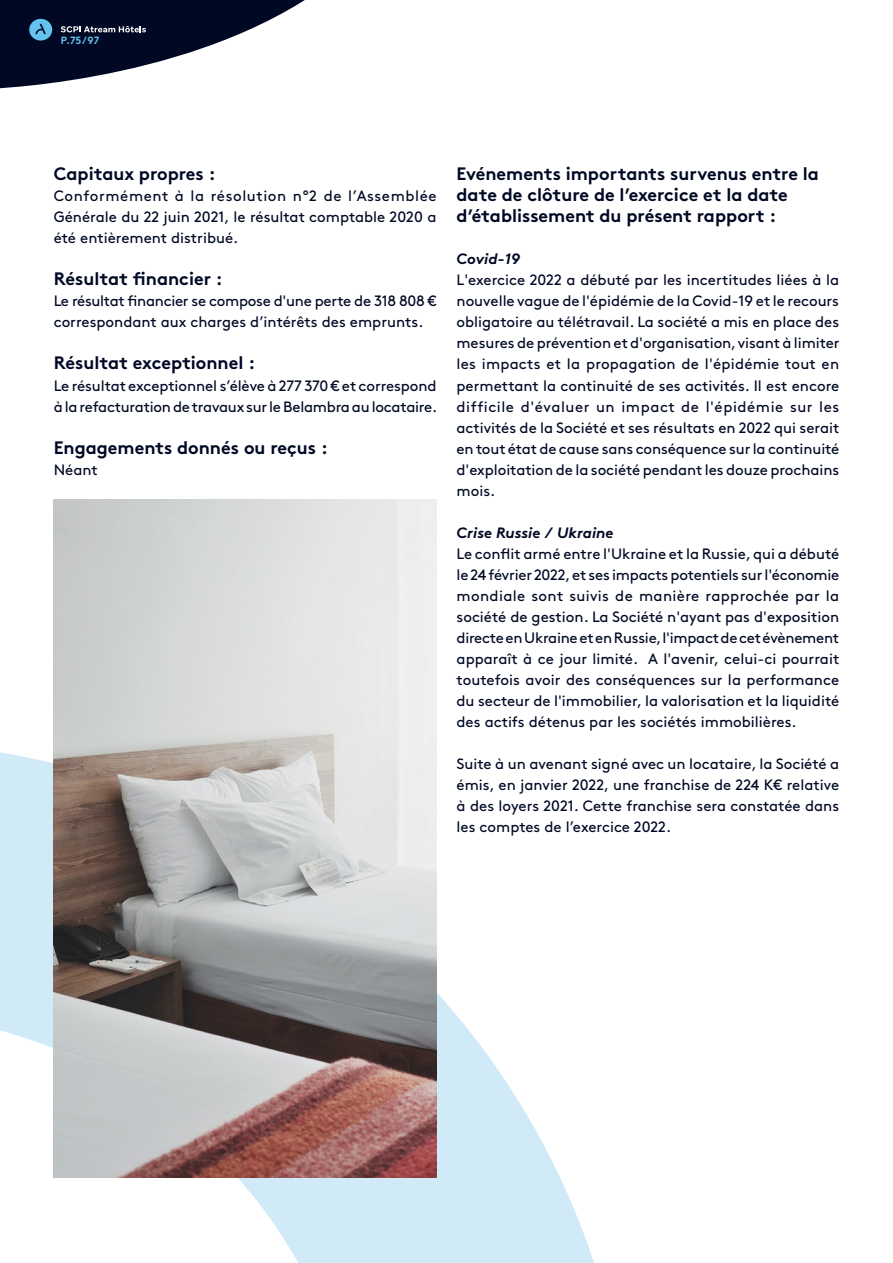
<style>
.page{position:relative;width:893px;height:1263px;background:#fff}
.page>*{position:absolute;margin:0;border:0;box-sizing:border-box;transform-origin:0 0}
.Texte_courant_noir{font:700 18px/21px "Brown";color:#010824}
.Texte_courant_noir-2{font:15px/21px "Brown";letter-spacing:-.005em;color:#010824;text-align:justify}
.Texte_courant_noir-3{font:italic 700 15px "Brown";color:#010824}
.t1{font:700 10.5px "Brown";color:#64c3ee}
</style>
<div class="page">
<hr style="left:892px;top:0;width:1px;height:1263px;background:#64c3ee">
<svg style="left:0;top:742px;width:594px;height:521px"></svg>
<svg style="left:0;top:0;width:305px;height:89px"></svg>
<img style="left:54px;top:500px;width:382px;height:678px">
<p class="t1" style="left:61px;top:32px;width:40px">P.75/97</p>
<p class="Texte_courant_noir" style="left:54px;top:162px;width:163px">Capitaux propres :</p>
<p class="Texte_courant_noir-2" style="left:54px;top:184px;width:384px">Conformément à la résolution n°2 de l’Assemblée Générale du 22 juin 2021, le résultat comptable 2020 a été entièrement distribué.</p>
<p class="Texte_courant_noir" style="left:54px;top:267px;width:170px">Résultat financier :</p>
<p class="Texte_courant_noir-2" style="left:54px;top:289px;width:384px">Le résultat financier se compose d'une perte de 318 808 € correspondant aux charges d’intérêts des emprunts.</p>
<p class="Texte_courant_noir" style="left:54px;top:351px;width:203px">Résultat exceptionnel :</p>
<p class="Texte_courant_noir-2" style="left:54px;top:373px;width:385px">Le résultat exceptionnel s’élève à 277 370 € et correspond à la refacturation de travaux sur le Belambra au locataire.</p>
<p class="Texte_courant_noir" style="left:54px;top:435px;width:276px">Engagements donnés ou reçus :</p>
<p class="Texte_courant_noir-2" style="left:54px;top:457px;width:46px">Néant</p>
<p class="Texte_courant_noir" style="left:457px;top:162px;width:364px">Evénements importants survenus entre la date de clôture de l’exercice et la date d’établissement du présent rapport :</p>
<p class="Texte_courant_noir-3" style="left:457px;top:247px;width:65px">Covid-19</p>
<p class="Texte_courant_noir-2" style="left:457px;top:268px;width:384px">L'exercice 2022 a débuté par les incertitudes liées à la nouvelle vague de l'épidémie de la Covid-19 et le recours obligatoire au télétravail. La société a mis en place des mesures de prévention et d'organisation, visant à limiter les impacts et la propagation de l'épidémie tout en permettant la continuité de ses activités. Il est encore difficile d'évaluer un impact de l'épidémie sur les activités de la Société et ses résultats en 2022 qui serait en tout état de cause sans conséquence sur la continuité d'exploitation de la société pendant les douze prochains mois.</p>
<p class="Texte_courant_noir-3" style="left:457px;top:520px;width:159px">Crise Russie / Ukraine</p>
<p class="Texte_courant_noir-2" style="left:457px;top:541px;width:384px">Le conflit armé entre l'Ukraine et la Russie, qui a débuté le 24 février 2022, et ses impacts potentiels sur l'économie mondiale sont suivis de manière rapprochée par la société de gestion. La Société n'ayant pas d'exposition directe en Ukraine et en Russie, l'impact de cet évènement apparaît à ce jour limité. A l'avenir, celui-ci pourrait toutefois avoir des conséquences sur la performance du secteur de l'immobilier, la valorisation et la liquidité des actifs détenus par les sociétés immobilières.</p>
<p class="Texte_courant_noir-2" style="left:457px;top:751px;width:384px">Suite à un avenant signé avec un locataire, la Société a émis, en janvier 2022, une franchise de 224 K€ relative à des loyers 2021. Cette franchise sera constatée dans les comptes de l’exercice 2022.</p>
</div>
